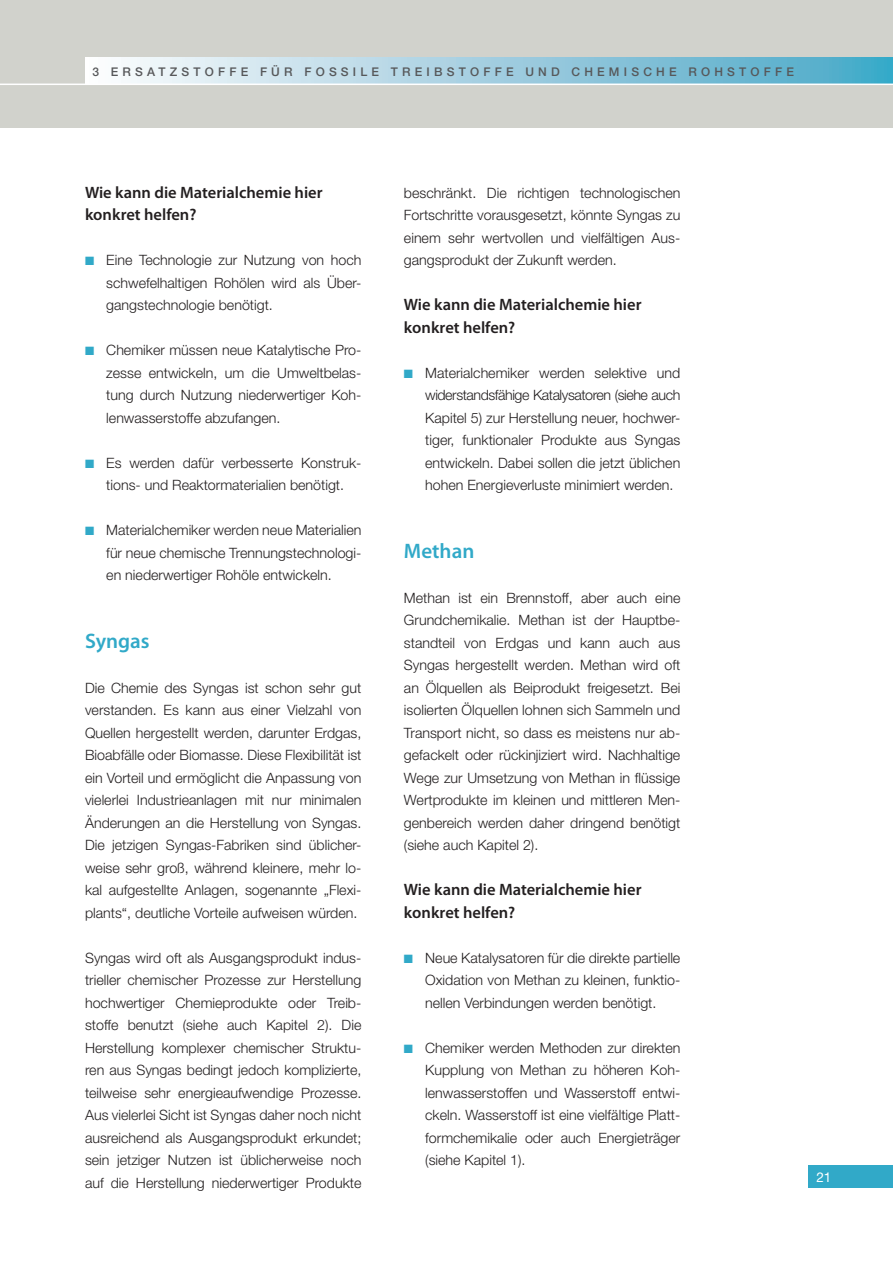
<style>
.page{position:relative;width:893px;height:1263px;background:#fff}
.page>*{position:absolute;margin:0;border:0;box-sizing:border-box;transform-origin:0 0}
.t1{font:600 21px "Myriad Pro";color:#31a9c8}
.t2{font:600 16.5px/22.5px "Myriad Pro";color:#231f20}
.t3{font:300 14.25px/22.5px "Helvetica Neue";color:#231f20;text-align:justify}
.t4{font:13.5px "Helvetica Neue";color:#fff}
.t5{font:500 12px "Helvetica Neue";letter-spacing:.35em;color:#57585a}
.s1{color:#31a9c8}
</style>
<div class="page">
<div style="left:0;top:0;width:893px;height:128px;background:#d1d2cc"></div>
<svg style="left:0;top:57px;width:893px;height:28px;background:#abd2e0"></svg>
<div style="left:808px;top:1165px;width:85px;height:23px;background:#31a9c8"></div>
<p class="t5" style="left:92px;top:64px;width:703px">3 ERSATZSTOFFE FÜR FOSSILE TREIBSTOFFE U ND C HEMISC HE ROHSTOFFE</p>
<p class="t2" style="left:85px;top:180px;width:239px">Wie kann die Materialchemie hier konkret helfen?</p>
<p class="t3" style="left:106px;top:248px;width:257px;text-indent:-21px"><span class="s1">■</span> Eine Technologie zur Nutzung von hoch schwefelhaltigen Rohölen wird als Über&shy;gangstechnologie benötigt.</p>
<p class="t3" style="left:106px;top:338px;width:257px;text-indent:-21px"><span class="s1">■</span> Chemiker müssen neue Katalytische Pro&shy;zesse entwickeln, um die Umweltbelas&shy;tung durch Nutzung niederwertiger Koh&shy;lenwasserstoffe abzufangen.</p>
<p class="t3" style="left:85px;top:451px;width:278px;text-align:center"><span class="s1">■</span> Es werden dafür verbesserte Konstruk&shy;tions- und Reaktormaterialien benötigt.</p>
<p class="t3" style="left:106px;top:518px;width:257px;text-indent:-21px"><span class="s1">■</span> Materialchemiker werden neue Materialien für neue chemische Trennungstechnologi&shy;en niederwertiger Rohöle entwickeln.</p>
<h1 class="t1" style="left:85px;top:627px;width:66px">Syngas</h1>
<p class="t3" style="left:85px;top:676px;width:278px">Die Chemie des Syngas ist schon sehr gut verstanden. Es kann aus einer Vielzahl von Quellen hergestellt werden, darunter Erdgas, Bioabfälle oder Biomasse. Diese Flexibilität ist ein Vorteil und ermöglicht die Anpassung von vielerlei Industrieanlagen mit nur minimalen Änderungen an die Herstellung von Syngas.<br>Die jetzigen Syngas-Fabriken sind üblicher&shy;weise sehr groß, während kleinere, mehr lo&shy;kal aufgestellte Anlagen, sogenannte „Flexi&shy;plants“, deutliche Vorteile aufweisen würden.</p>
<p class="t3" style="left:85px;top:946px;width:278px">Syngas wird oft als Ausgangsprodukt indus&shy;trieller chemischer Prozesse zur Herstellung hochwertiger Chemieprodukte oder Treib&shy;stoffe benutzt (siehe auch Kapitel 2). Die Herstellung komplexer chemischer Struktu&shy;ren aus Syngas bedingt jedoch komplizierte, teilweise sehr energieaufwendige Prozesse.<br>Aus vielerlei Sicht ist Syngas daher noch nicht ausreichend als Ausgangsprodukt erkundet; sein jetziger Nutzen ist üblicherweise noch auf die Herstellung niederwertiger Produkte</p>
<p class="t3" style="left:404px;top:181px;width:278px">beschränkt. Die richtigen technologischen Fortschritte vorausgesetzt, könnte Syngas zu einem sehr wertvollen und vielfältigen Aus&shy;gangsprodukt der Zukunft werden.</p>
<p class="t2" style="left:404px;top:293px;width:239px">Wie kann die Materialchemie hier konkret helfen?</p>
<p class="t3" style="left:425px;top:361px;width:257px;text-indent:-21px"><span class="s1">■</span> Materialchemiker werden selektive und widerstandsfähige Katalysatoren (siehe auch Kapitel 5) zur Herstellung neuer, hochwer&shy;tiger, funktionaler Produkte aus Syngas entwickeln. Dabei sollen die jetzt üblichen hohen Energieverluste minimiert werden.</p>
<h1 class="t1" style="left:404px;top:537px;width:72px">Methan</h1>
<p class="t3" style="left:404px;top:586px;width:278px">Methan ist ein Brennstoff, aber auch eine Grundchemikalie. Methan ist der Hauptbe&shy;standteil von Erdgas und kann auch aus Syngas hergestellt werden. Methan wird oft an Ölquellen als Beiprodukt freigesetzt. Bei isolierten Ölquellen lohnen sich Sammeln und Transport nicht, so dass es meistens nur ab&shy;gefackelt oder rückinjiziert wird. Nachhaltige Wege zur Umsetzung von Methan in flüssige Wertprodukte im kleinen und mittleren Men&shy;genbereich werden daher dringend benötigt (siehe auch Kapitel 2).</p>
<p class="t2" style="left:404px;top:878px;width:239px">Wie kann die Materialchemie hier konkret helfen?</p>
<p class="t3" style="left:425px;top:946px;width:257px;text-indent:-21px"><span class="s1">■</span> Neue Katalysatoren für die direkte partielle Oxidation von Methan zu kleinen, funktio&shy;nellen Verbindungen werden benötigt.</p>
<p class="t3" style="left:425px;top:1036px;width:257px;text-indent:-21px"><span class="s1">■</span> Chemiker werden Methoden zur direkten Kupplung von Methan zu höheren Koh&shy;lenwasserstoffen und Wasserstoff entwi&shy;ckeln. Wasserstoff ist eine vielfältige Platt&shy;formchemikalie oder auch Energieträger (siehe Kapitel 1).</p>
<p class="t4" style="left:816px;top:1169px;width:17px">21</p>
</div>
